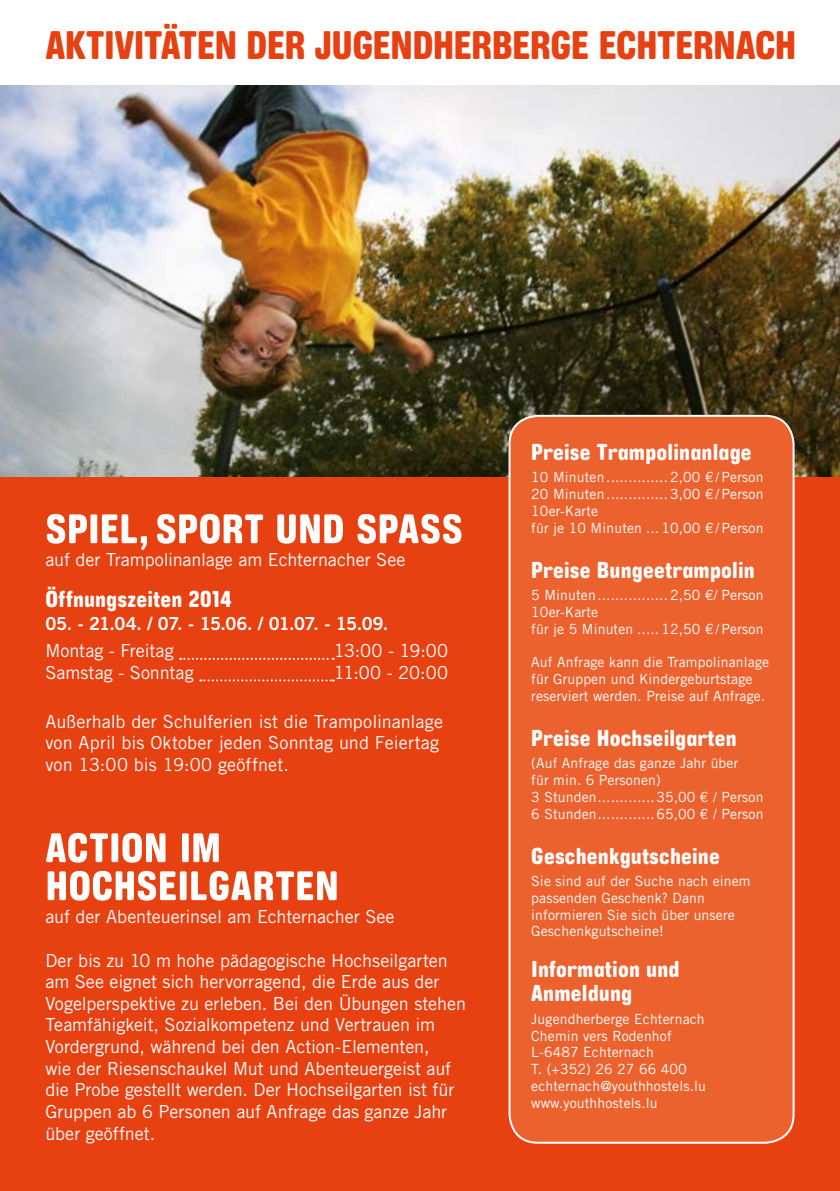
<style>
.page{position:relative;width:840px;height:1191px;background:#fff}
.page>*{position:absolute;margin:0;border:0;box-sizing:border-box;transform-origin:0 0}
.t1{font:50px/38px "Ketchupa";color:#fff}
.t2{font:48.4px "Ketchupa";letter-spacing:-.02em;color:#e74011}
.TITEL_2{font:28px/24px "Ketchupa";letter-spacing:.005em;color:#fff}
.t3{font:18px/21.6px "Trade Gothic LT Std";letter-spacing:-.005em;color:#fff}
.TITEL_3_BOLD_9PT{font:18px "Trade Gothic LT Std Bd 2";letter-spacing:-.03em;color:#fff}
.Paragraph_Style_1{font:14px/16.8px "Trade Gothic LT Std";letter-spacing:.01em;color:#fff}
</style>
<div class="page">
<div style="left:0;top:476px;width:839px;height:715px;background:#e74011"></div>
<img style="left:0;top:85px;width:839px;height:391px">
<svg style="left:180px;top:658px;width:153px;height:2px"></svg>
<svg style="left:200px;top:679px;width:133px;height:2px"></svg>
<div style="left:509px;top:416px;width:284px;height:726px;background:#ec622f;border-radius:28px"></div>
<div style="left:508px;top:415px;width:286px;height:728px;border:2px solid #fff;border-radius:28px"></div>
<p class="t2" style="left:45px;top:20px;width:752px">AKTIVITÄTEN DER JUGENDHERBERGE ECHTERNACH</p>
<p class="t1" style="left:45px;top:509px;width:419px">SPIEL, SPORT UND SPASS</p>
<p class="t3" style="left:45px;top:549px;width:361px">auf der Trampolinanlage am Echternacher See</p>
<p class="TITEL_2" style="left:45px;top:586px;width:187px">Öffnungszeiten 2014</p>
<p class="TITEL_3_BOLD_9PT" style="left:45px;top:612px;width:344px">05. - 21.04. / 07. - 15.06. / 01.07. - 15.09.</p>
<p class="t3" style="left:45px;top:639px;width:130px">Montag - Freitag</p>
<p class="t3" style="left:333px;top:639px;width:116px">13:00 - 19:00</p>
<p class="t3" style="left:45px;top:661px;width:150px">Samstag - Sonntag</p>
<p class="t3" style="left:333px;top:661px;width:116px">11:00 - 20:00</p>
<p class="t3" style="left:45px;top:710px;width:399px">Außerhalb der Schulferien ist die Trampolinanlage von April bis Oktober jeden Sonntag und Feiertag von 13:00 bis 19:00 geöffnet.</p>
<p class="t1" style="left:45px;top:827px;width:295px">ACTION IM<br>HOCHSEILGARTEN</p>
<p class="t3" style="left:45px;top:906px;width:350px">auf der Abenteuerinsel am Echternacher See</p>
<p class="t3" style="left:45px;top:949px;width:422px">Der bis zu 10 m hohe pädagogische Hochseilgarten am See eignet sich hervorragend, die Erde aus der Vogelperspektive zu erleben. Bei den Übungen stehen Teamfähigkeit, Sozialkompetenz und Vertrauen im Vordergrund, während bei den Action-Elementen,<br>wie der Riesenschaukel Mut und Abenteuergeist auf die Probe gestellt werden. Der Hochseilgarten ist für Gruppen ab 6 Personen auf Anfrage das ganze Jahr über geöffnet.</p>
<p class="TITEL_2" style="left:531px;top:439px;width:222px">Preise Trampolinanlage</p>
<p class="Paragraph_Style_1" style="left:531px;top:469px;width:234px">10 Minuten..............2,00 €/Person</p>
<p class="Paragraph_Style_1" style="left:531px;top:485px;width:234px">20 Minuten..............3,00 €/Person</p>
<p class="Paragraph_Style_1" style="left:531px;top:502px;width:234px">10er-Karte<br>für je 10 Minuten ... 10,00 €/Person</p>
<p class="TITEL_2" style="left:531px;top:557px;width:225px">Preise Bungeetrampolin</p>
<p class="Paragraph_Style_1" style="left:531px;top:586px;width:234px">5 Minuten................2,50 €/ Person</p>
<p class="Paragraph_Style_1" style="left:531px;top:603px;width:234px">10er-Karte<br>für je 5 Minuten ..... 12,50 €/Person</p>
<p class="Paragraph_Style_1" style="left:531px;top:654px;width:239px">Auf Anfrage kann die Trampolinanlage für Gruppen und Kindergeburtstage reserviert werden. Preise auf Anfrage.</p>
<p class="TITEL_2" style="left:531px;top:725px;width:207px">Preise Hochseilgarten</p>
<p class="Paragraph_Style_1" style="left:531px;top:754px;width:208px">(Auf Anfrage das ganze Jahr über für min. 6 Personen)</p>
<p class="Paragraph_Style_1" style="left:531px;top:788px;width:234px">3 Stunden.............35,00 € / Person</p>
<p class="Paragraph_Style_1" style="left:531px;top:805px;width:234px">6 Stunden.............65,00 € / Person</p>
<p class="TITEL_2" style="left:531px;top:843px;width:190px">Geschenkgutscheine</p>
<p class="Paragraph_Style_1" style="left:531px;top:872px;width:221px">Sie sind auf der Suche nach einem passenden Geschenk? Dann informieren Sie sich über unsere<br>Geschenkgutscheine!</p>
<p class="TITEL_2" style="left:531px;top:956px;width:150px">Information und<br>Anmeldung</p>
<p class="Paragraph_Style_1" style="left:531px;top:1010px;width:175px">Jugendherberge Echternach<br>Chemin vers Rodenhof</p>
<p class="Paragraph_Style_1" style="left:531px;top:1043px;width:124px">L-6487 Echternach</p>
<p class="Paragraph_Style_1" style="left:531px;top:1060px;width:157px">T. (+352) 26 27 66 400</p>
<p class="Paragraph_Style_1" style="left:531px;top:1077px;width:176px">echternach@youthhostels.lu</p>
<p class="Paragraph_Style_1" style="left:531px;top:1094px;width:128px">www.youthhostels.lu</p>
</div>
